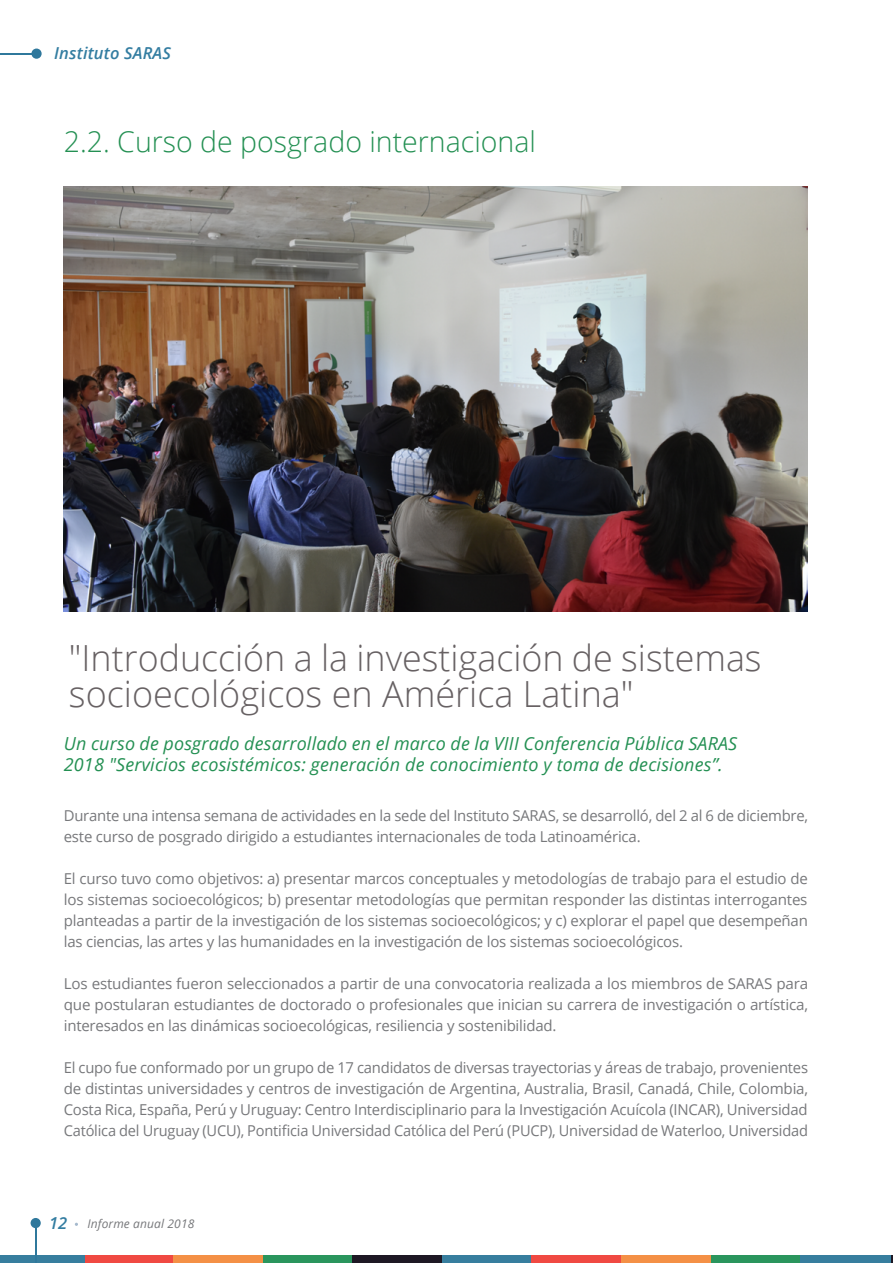
<style>
.page{position:relative;width:893px;height:1263px;background:#fff}
.page>*{position:absolute;margin:0;border:0;box-sizing:border-box;transform-origin:0 0}
.t1{font:300 36px/36px "Open Sans";color:#676163}
.t2{font:300 28.5px "Open Sans";color:#249053}
.t3{font:italic 18px/21px "Open Sans";letter-spacing:.01em;color:#249053}
.t4{font:italic 600 16.5px "Open Sans";letter-spacing:.01em;color:#337da1}
.t5{font:15px/21px "Open Sans";letter-spacing:-.015em;color:#77787b;text-align:justify}
.t6{font:italic 12px "Open Sans";letter-spacing:.01em;color:#77787b}
.s1{font-weight:600;font-size:16.5px;color:#337da1}
</style>
<div class="page">
<div style="left:83px;top:1255px;width:90px;height:8px;background:#f04942"></div>
<div style="left:173px;top:1255px;width:90px;height:8px;background:#f49046"></div>
<div style="left:263px;top:1255px;width:89px;height:8px;background:#2a955d"></div>
<div style="left:352px;top:1255px;width:90px;height:8px;background:#1e1824"></div>
<div style="left:442px;top:1255px;width:89px;height:8px;background:#377e9e"></div>
<div style="left:531px;top:1255px;width:90px;height:8px;background:#f04942"></div>
<div style="left:621px;top:1255px;width:90px;height:8px;background:#f49046"></div>
<div style="left:711px;top:1255px;width:89px;height:8px;background:#2a955d"></div>
<div style="left:800px;top:1255px;width:93px;height:8px;background:#377e9e"></div>
<svg style="left:891px;top:1255px;width:2px;height:8px"></svg>
<div style="left:0;top:1255px;width:84px;height:8px;background:#377e9e"></div>
<hr style="left:35px;top:1228px;width:1px;height:35px;background:#2f789c">
<div style="left:31px;top:1218px;width:10px;height:10px;background:#2f789c;border-radius:50%"></div>
<hr style="left:0;top:53px;width:32px;height:1px;background:#2f789c">
<div style="left:31px;top:49px;width:11px;height:10px;background:#2f789c;border-radius:50%"></div>
<img style="left:64px;top:187px;width:743px;height:425px">
<p class="t4" style="left:54px;top:42px;width:118px">Instituto SARAS</p>
<h2 class="t2" style="left:64px;top:122px;width:474px">2.2. Curso de posgrado internacional</h2>
<h1 class="t1" style="left:69px;top:639px;width:694px">"Introducción a la investigación de sistemas socioecológicos en América Latina"</h1>
<p class="t3" style="left:64px;top:733px;width:675px">Un curso de posgrado desarrollado en el marco de la VIII Conferencia Pública SARAS<br>2018 "Servicios ecosistémicos: generación de conocimiento y toma de decisiones”.</p>
<p class="t5" style="left:64px;top:804px;width:746px">Durante una intensa semana de actividades en la sede del Instituto SARAS, se desarrolló, del 2 al 6 de diciembre, este curso de posgrado dirigido a estudiantes internacionales de toda Latinoamérica.</p>
<p class="t5" style="left:64px;top:867px;width:746px">El curso tuvo como objetivos: a) presentar marcos conceptuales y metodologías de trabajo para el estudio de los sistemas socioecológicos; b) presentar metodologías que permitan responder las distintas interrogantes planteadas a partir de la investigación de los sistemas socioecológicos; y c) explorar el papel que desempeñan las ciencias, las artes y las humanidades en la investigación de los sistemas socioecológicos.</p>
<p class="t5" style="left:64px;top:972px;width:746px">Los estudiantes fueron seleccionados a partir de una convocatoria realizada a los miembros de SARAS para que postularan estudiantes de doctorado o profesionales que inician su carrera de investigación o artística, interesados en las dinámicas socioecológicas, resiliencia y sostenibilidad.</p>
<p class="t5" style="left:64px;top:1056px;width:746px">El cupo fue conformado por un grupo de 17 candidatos de diversas trayectorias y áreas de trabajo, provenientes de distintas universidades y centros de investigación de Argentina, Australia, Brasil, Canadá, Chile, Colombia, Costa Rica, España, Perú y Uruguay: Centro Interdisciplinario para la Investigación Acuícola (INCAR), Universidad Católica del Uruguay (UCU), Pontificia Universidad Católica del Perú (PUCP), Universidad de Waterloo, Universidad</p>
<p class="t6" style="left:49px;top:1215px;width:147px"><span class="s1">12</span> Informe anual 2018</p>
</div>
